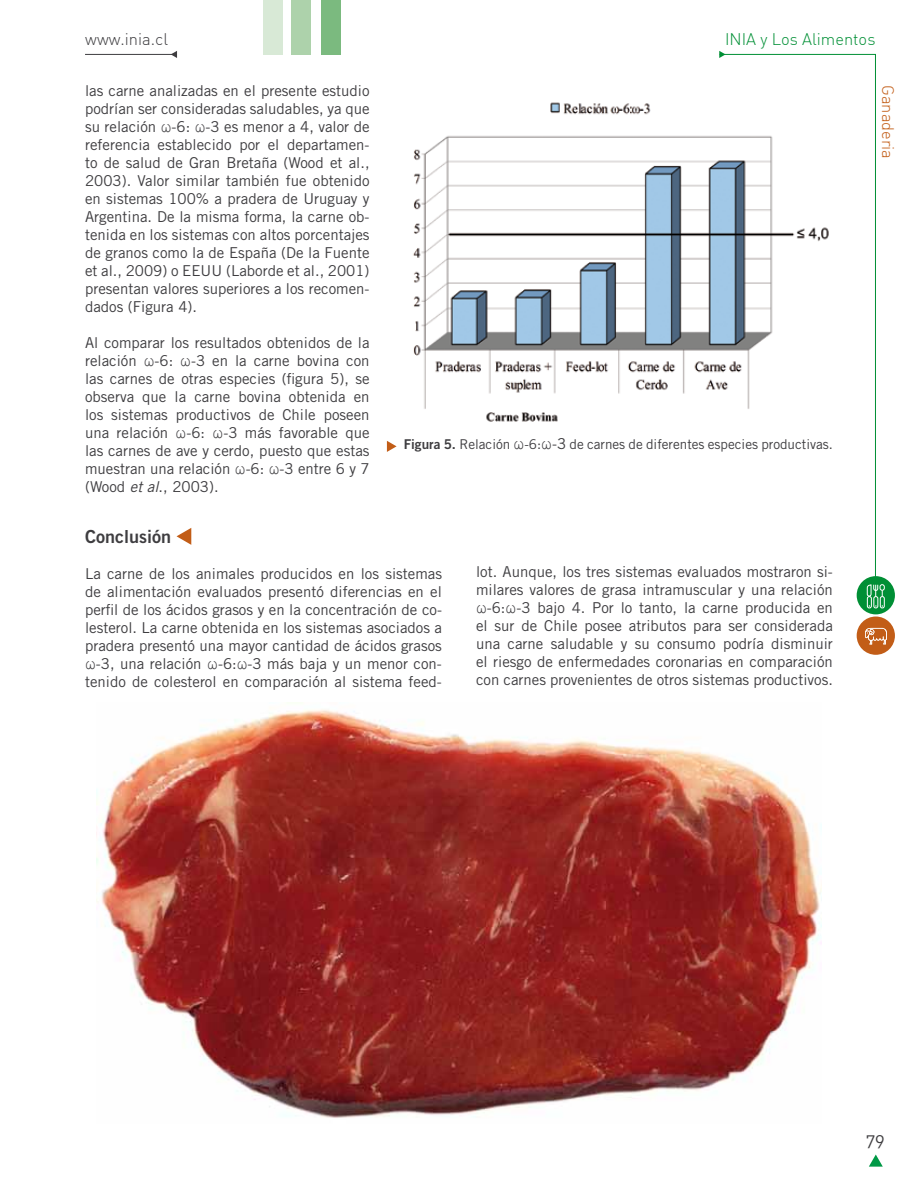
<style>
.page{position:relative;width:918px;height:1188px;background:#fff}
.page>*{position:absolute;margin:0;border:0;box-sizing:border-box;transform-origin:0 0}
.t1{font:18px "Trade Gothic LT Std Bd 2";color:#3e3d40}
.t2{font:18px "DIN Alternate";color:#3e3d40}
.t3{font:300 16.5px "DIN Alternate";color:#008f35}
.t4{font:300 16.5px "DIN Alternate";color:#3e3d40}
.t5{font:300 16.5px "DIN Alternate";color:#c25d17}
.t6{font:15px/18px "Trade Gothic LT Std";color:#3e3d40;text-align:justify}
.t7{font:13.5px "Trade Gothic LT Std";color:#3e3d40}
.s1{font-family:"Courier New";font-size:18px}
.s2{font-style:italic}
.s3{font-family:"Trade Gothic LT Std Bd 2"}
.s4{font-size:15px}
</style>
<div class="page">
<div style="left:857px;top:617px;width:38px;height:38px;background:#c25d17;border-radius:50%"></div>
<svg style="left:865px;top:628px;width:22px;height:16px"></svg>
<svg style="left:726px;top:54px;width:150px;height:524px"></svg>
<svg style="left:171px;top:51px;width:6px;height:7px"></svg>
<hr style="left:85px;top:54px;width:92px;height:1px;background:#3e3d40">
<svg style="left:719px;top:51px;width:7px;height:7px"></svg>
<svg style="left:869px;top:1155px;width:14px;height:12px"></svg>
<div style="left:263px;top:0;width:20px;height:54px;background:#d8e9d6"></div>
<div style="left:291px;top:0;width:20px;height:54px;background:#add2ab"></div>
<div style="left:321px;top:0;width:20px;height:54px;background:#7bba7f"></div>
<div style="left:857px;top:576px;width:38px;height:38px;background:#008f35;border-radius:50%"></div>
<div style="left:867px;top:596px;width:5px;height:12px;border:1px solid #fff;border-radius:2px"></div>
<div style="left:873px;top:596px;width:5px;height:12px;border:1px solid #fff;border-radius:2px"></div>
<div style="left:880px;top:596px;width:5px;height:12px;border:1px solid #fff;border-radius:2px"></div>
<svg style="left:869px;top:605px;width:14px;height:2px"></svg>
<svg style="left:867px;top:584px;width:18px;height:13px"></svg>
<img style="left:413px;top:85px;width:420px;height:353px">
<svg style="left:177px;top:528px;width:14px;height:17px"></svg>
<img style="left:96px;top:709px;width:726px;height:409px">
<svg style="left:387px;top:441px;width:10px;height:11px"></svg>
<p class="t4" style="left:85px;top:29px;width:84px">www.inia.cl</p>
<p class="t3" style="left:725px;top:29px;width:152px">INIA y Los Alimentos</p>
<p class="t6" style="left:85px;top:81px;width:286px">las carne analizadas en el presente estudio podrían ser consideradas saludables, ya que su relación <span class="s1">ω</span>-6: <span class="s1">ω</span>-3 es menor a 4, valor de referencia establecido por el departamen&shy;to de salud de Gran Bretaña (Wood et al., 2003). Valor similar también fue obtenido en sistemas 100% a pradera de Uruguay y Argentina. De la misma forma, la carne ob&shy;tenida en los sistemas con altos porcentajes de granos como la de España (De la Fuente et al., 2009) o EEUU (Laborde et al., 2001) presentan valores superiores a los recomen&shy;dados (Figura 4).</p>
<p class="t6" style="left:85px;top:333px;width:286px">Al comparar los resultados obtenidos de la relación <span class="s1">ω</span>-6: <span class="s1">ω</span>-3 en la carne bovina con las carnes de otras especies (figura 5), se observa que la carne bovina obtenida en los sistemas productivos de Chile poseen una relación <span class="s1">ω</span>-6: <span class="s1">ω</span>-3 más favorable que las carnes de ave y cerdo, puesto que estas muestran una relación <span class="s1">ω</span>-6: <span class="s1">ω</span>-3 entre 6 y 7 (Wood <span class="s2">et al</span>., 2003).</p>
<p class="t7" style="left:404px;top:436px;width:431px"><span class="s3">Figura 5.</span> Relación <span class="s1">ω</span>-6:<span class="s1">ω</span><span class="s4">-3</span> de carnes de diferentes especies productivas.</p>
<p class="t1" style="left:85px;top:525px;width:88px">Conclusión</p>
<p class="t6" style="left:85px;top:564px;width:358px">La carne de los animales producidos en los sistemas de alimentación evaluados presentó diferencias en el perfil de los ácidos grasos y en la concentración de co&shy;lesterol. La carne obtenida en los sistemas asociados a pradera presentó una mayor cantidad de ácidos grasos <span class="s1">ω</span>-3, una relación <span class="s1">ω</span>-6:<span class="s1">ω</span>-3 más baja y un menor con&shy;tenido de colesterol en comparación al sistema feed-</p>
<p class="t6" style="left:476px;top:563px;width:358px">lot. Aunque, los tres sistemas evaluados mostraron si&shy;milares valores de grasa intramuscular y una relación <span class="s1">ω</span>-6:<span class="s1">ω</span>-3 bajo 4. Por lo tanto, la carne producida en el sur de Chile posee atributos para ser considerada una carne saludable y su consumo podría disminuir el riesgo de enfermedades coronarias en comparación con carnes provenientes de otros sistemas productivos.</p>
<p class="t5" style="left:898px;top:85px;width:75px;rotate:90deg">Ganaderia</p>
<p class="t2" style="left:866px;top:1128px;width:20px">79</p>
</div>
